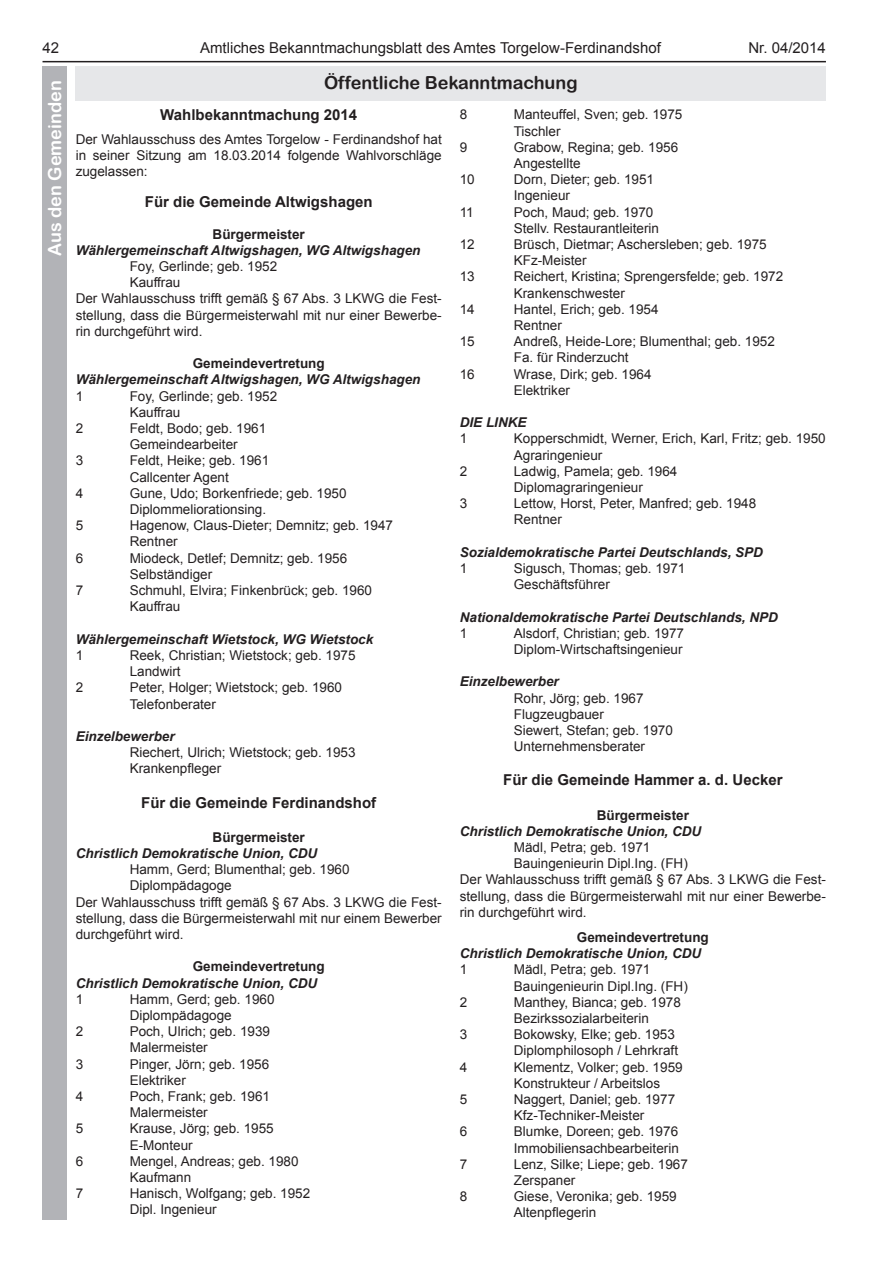
<style>
.page{position:relative;width:893px;height:1263px;background:#fff}
.page>*{position:absolute;margin:0;border:0;box-sizing:border-box;transform-origin:0 0}
.t1{font:18px "Arial Rounded MT Bold";color:#231f20}
.t2{font:18px "Arial Rounded MT Bold";color:#fff}
.t3{font:700 15px "Arial";color:#231f20}
.t4{font:15px "Arial";color:#231f20}
.t5{font:13.5px/16.2px "Arial";color:#231f20}
.t6{font:italic 700 13.5px "Arial";color:#231f20}
.t7{font:700 13.5px "Arial";color:#231f20}
</style>
<div class="page">
<hr style="left:43px;top:61px;width:783px;height:1px;background:#231f20">
<div style="left:43px;top:67px;width:24px;height:1153px;background:#b2b3b7"></div>
<div style="left:76px;top:67px;width:750px;height:34px;background:#e6e7e9"></div>
<p class="t4" style="left:43px;top:38px;width:18px">42</p>
<p class="t4" style="left:200px;top:38px;width:462px">Amtliches Bekanntmachungsblatt des Amtes Torgelow-Ferdinandshof</p>
<p class="t4" style="left:748px;top:38px;width:79px">Nr. 04/2014</p>
<h1 class="t2" style="left:44px;top:256px;width:177px;rotate:-90deg">Aus den Gemeinden</h1>
<h1 class="t1" style="left:324px;top:72px;width:255px">Öffentliche Bekanntmachung</h1>
<p class="t5" style="left:460px;top:107px;width:9px">8</p>
<p class="t5" style="left:514px;top:107px;width:170px">Manteuffel, Sven; geb. 1975<br>Tischler</p>
<p class="t5" style="left:460px;top:139px;width:9px">9</p>
<p class="t5" style="left:514px;top:139px;width:166px">Grabow, Regina; geb. 1956<br>Angestellte</p>
<p class="t5" style="left:460px;top:171px;width:17px">10</p>
<p class="t5" style="left:514px;top:171px;width:142px">Dorn, Dieter; geb. 1951<br>Ingenieur</p>
<p class="t5" style="left:460px;top:204px;width:16px">11</p>
<p class="t5" style="left:514px;top:204px;width:147px">Poch, Maud; geb. 1970<br>Stellv. Restaurantleiterin</p>
<p class="t5" style="left:460px;top:236px;width:17px">12</p>
<p class="t5" style="left:514px;top:236px;width:254px">Brüsch, Dietmar; Aschersleben; geb. 1975<br>KFz-Meister</p>
<p class="t5" style="left:460px;top:269px;width:17px">13</p>
<p class="t5" style="left:514px;top:269px;width:271px">Reichert, Kristina; Sprengersfelde; geb. 1972<br>Krankenschwester</p>
<p class="t5" style="left:460px;top:301px;width:17px">14</p>
<p class="t5" style="left:514px;top:301px;width:146px">Hantel, Erich; geb. 1954<br>Rentner</p>
<p class="t5" style="left:460px;top:333px;width:17px">15</p>
<p class="t5" style="left:514px;top:333px;width:263px">Andreß, Heide-Lore; Blumenthal; geb. 1952<br>Fa. für Rinderzucht</p>
<p class="t5" style="left:460px;top:366px;width:17px">16</p>
<p class="t5" style="left:514px;top:366px;width:139px">Wrase, Dirk; geb. 1964<br>Elektriker</p>
<p class="t6" style="left:460px;top:414px;width:68px">DIE LINKE</p>
<p class="t5" style="left:460px;top:431px;width:9px">1</p>
<p class="t5" style="left:514px;top:431px;width:313px">Kopperschmidt, Werner, Erich, Karl, Fritz; geb. 1950<br>Agraringenieur</p>
<p class="t5" style="left:460px;top:463px;width:9px">2</p>
<p class="t5" style="left:514px;top:463px;width:165px">Ladwig, Pamela; geb. 1964<br>Diplomagraringenieur</p>
<p class="t5" style="left:460px;top:495px;width:9px">3</p>
<p class="t5" style="left:514px;top:495px;width:244px">Lettow, Horst, Peter, Manfred; geb. 1948<br>Rentner</p>
<p class="t6" style="left:460px;top:543px;width:305px">Sozialdemokratische Partei Deutschlands, SPD</p>
<p class="t5" style="left:460px;top:560px;width:9px">1</p>
<p class="t5" style="left:514px;top:560px;width:173px">Sigusch, Thomas; geb. 1971<br>Geschäftsführer</p>
<p class="t6" style="left:460px;top:608px;width:320px">Nationaldemokratische Partei Deutschlands, NPD</p>
<p class="t5" style="left:460px;top:625px;width:9px">1</p>
<p class="t5" style="left:514px;top:625px;width:172px">Alsdorf, Christian; geb. 1977<br>Diplom-Wirtschaftsingenieur</p>
<p class="t6" style="left:460px;top:673px;width:101px">Einzelbewerber</p>
<p class="t5" style="left:514px;top:690px;width:161px">Rohr, Jörg; geb. 1967<br>Flugzeugbauer<br>Siewert, Stefan; geb. 1970<br>Unternehmensberater</p>
<p class="t3" style="left:503px;top:770px;width:281px">Für die Gemeinde Hammer a. d. Uecker</p>
<p class="t7" style="left:597px;top:806px;width:94px">Bürgermeister</p>
<p class="t6" style="left:460px;top:822px;width:243px">Christlich Demokratische Union, CDU</p>
<p class="t5" style="left:514px;top:839px;width:138px">Mädl, Petra; geb. 1971</p>
<p class="t5" style="left:514px;top:855px;width:176px">Bauingenieurin Dipl.Ing. (FH)</p>
<p class="t5" style="left:460px;top:872px;width:368px">Der Wahlausschuss trifft gemäß § 67 Abs. 3 LKWG die Fest-</p>
<p class="t5" style="left:460px;top:888px;width:368px">stellung, dass die Bürgermeisterwahl mit nur einer Bewerbe-</p>
<p class="t5" style="left:460px;top:904px;width:128px">rin durchgeführt wird.</p>
<p class="t7" style="left:577px;top:928px;width:134px">Gemeindevertretung</p>
<p class="t6" style="left:460px;top:945px;width:243px">Christlich Demokratische Union, CDU</p>
<p class="t5" style="left:460px;top:962px;width:9px">1</p>
<p class="t5" style="left:514px;top:962px;width:176px">Mädl, Petra; geb. 1971<br>Bauingenieurin Dipl.Ing. (FH)</p>
<p class="t5" style="left:460px;top:994px;width:9px">2</p>
<p class="t5" style="left:514px;top:994px;width:169px">Manthey, Bianca; geb. 1978<br>Bezirkssozialarbeiterin</p>
<p class="t5" style="left:460px;top:1026px;width:9px">3</p>
<p class="t5" style="left:514px;top:1026px;width:166px">Bokowsky, Elke; geb. 1953<br>Diplomphilosoph / Lehrkraft</p>
<p class="t5" style="left:460px;top:1059px;width:9px">4</p>
<p class="t5" style="left:514px;top:1059px;width:170px">Klementz, Volker; geb. 1959<br>Konstrukteur / Arbeitslos</p>
<p class="t5" style="left:460px;top:1091px;width:9px">5</p>
<p class="t5" style="left:514px;top:1091px;width:163px">Naggert, Daniel; geb. 1977<br>Kfz-Techniker-Meister</p>
<p class="t5" style="left:460px;top:1124px;width:9px">6</p>
<p class="t5" style="left:514px;top:1124px;width:167px">Blumke, Doreen; geb. 1976<br>Immobiliensachbearbeiterin</p>
<p class="t5" style="left:460px;top:1156px;width:9px">7</p>
<p class="t5" style="left:514px;top:1156px;width:176px">Lenz, Silke; Liepe; geb. 1967<br>Zerspaner</p>
<p class="t5" style="left:460px;top:1188px;width:9px">8</p>
<p class="t5" style="left:514px;top:1188px;width:164px">Giese, Veronika; geb. 1959<br>Altenpflegerin</p>
<p class="t3" style="left:160px;top:105px;width:198px">Wahlbekanntmachung 2014</p>
<p class="t5" style="left:76px;top:131px;width:368px;text-align:justify">Der Wahlausschuss des Amtes Torgelow - Ferdinandshof hat in seiner Sitzung am 18.03.2014 folgende Wahlvorschläge zugelassen:</p>
<p class="t3" style="left:145px;top:192px;width:229px">Für die Gemeinde Altwigshagen</p>
<p class="t7" style="left:213px;top:225px;width:94px">Bürgermeister</p>
<p class="t6" style="left:76px;top:241px;width:346px">Wählergemeinschaft Altwigshagen, WG Altwigshagen</p>
<p class="t5" style="left:130px;top:258px;width:149px">Foy, Gerlinde; geb. 1952</p>
<p class="t5" style="left:130px;top:275px;width:52px">Kauffrau</p>
<p class="t5" style="left:76px;top:291px;width:368px">Der Wahlausschuss trifft gemäß § 67 Abs. 3 LKWG die Fest-</p>
<p class="t5" style="left:76px;top:307px;width:368px">stellung, dass die Bürgermeisterwahl mit nur einer Bewerbe-</p>
<p class="t5" style="left:76px;top:323px;width:128px">rin durchgeführt wird.</p>
<p class="t7" style="left:193px;top:355px;width:134px">Gemeindevertretung</p>
<p class="t6" style="left:76px;top:371px;width:346px">Wählergemeinschaft Altwigshagen, WG Altwigshagen</p>
<p class="t5" style="left:76px;top:388px;width:9px">1</p>
<p class="t5" style="left:130px;top:388px;width:149px">Foy, Gerlinde; geb. 1952<br>Kauffrau</p>
<p class="t5" style="left:76px;top:420px;width:9px">2</p>
<p class="t5" style="left:130px;top:420px;width:138px">Feldt, Bodo; geb. 1961<br>Gemeindearbeiter</p>
<p class="t5" style="left:76px;top:453px;width:9px">3</p>
<p class="t5" style="left:130px;top:453px;width:141px">Feldt, Heike; geb. 1961<br>Callcenter Agent</p>
<p class="t5" style="left:76px;top:485px;width:9px">4</p>
<p class="t5" style="left:130px;top:485px;width:218px">Gune, Udo; Borkenfriede; geb. 1950<br>Diplommeliorationsing.</p>
<p class="t5" style="left:76px;top:518px;width:9px">5</p>
<p class="t5" style="left:130px;top:518px;width:265px">Hagenow, Claus-Dieter; Demnitz; geb. 1947<br>Rentner</p>
<p class="t5" style="left:76px;top:550px;width:9px">6</p>
<p class="t5" style="left:130px;top:550px;width:219px">Miodeck, Detlef; Demnitz; geb. 1956<br>Selbständiger</p>
<p class="t5" style="left:76px;top:582px;width:9px">7</p>
<p class="t5" style="left:130px;top:582px;width:244px">Schmuhl, Elvira; Finkenbrück; geb. 1960<br>Kauffrau</p>
<p class="t6" style="left:76px;top:630px;width:299px">Wählergemeinschaft Wietstock, WG Wietstock</p>
<p class="t5" style="left:76px;top:647px;width:9px">1</p>
<p class="t5" style="left:130px;top:647px;width:227px">Reek, Christian; Wietstock; geb. 1975<br>Landwirt</p>
<p class="t5" style="left:76px;top:680px;width:9px">2</p>
<p class="t5" style="left:130px;top:680px;width:214px">Peter, Holger; Wietstock; geb. 1960<br>Telefonberater</p>
<p class="t6" style="left:76px;top:727px;width:101px">Einzelbewerber</p>
<p class="t5" style="left:130px;top:744px;width:227px">Riechert, Ulrich; Wietstock; geb. 1953<br>Krankenpfleger</p>
<p class="t3" style="left:141px;top:792px;width:237px">Für die Gemeinde Ferdinandshof</p>
<p class="t7" style="left:213px;top:828px;width:94px">Bürgermeister</p>
<p class="t6" style="left:76px;top:844px;width:243px">Christlich Demokratische Union, CDU</p>
<p class="t5" style="left:130px;top:861px;width:221px">Hamm, Gerd; Blumenthal; geb. 1960</p>
<p class="t5" style="left:130px;top:878px;width:104px">Diplompädagoge</p>
<p class="t5" style="left:76px;top:894px;width:368px">Der Wahlausschuss trifft gemäß § 67 Abs. 3 LKWG die Fest-</p>
<p class="t5" style="left:76px;top:910px;width:368px">stellung, dass die Bürgermeisterwahl mit nur einem Bewerber</p>
<p class="t5" style="left:76px;top:926px;width:110px">durchgeführt wird.</p>
<p class="t7" style="left:193px;top:958px;width:134px">Gemeindevertretung</p>
<p class="t6" style="left:76px;top:974px;width:243px">Christlich Demokratische Union, CDU</p>
<p class="t5" style="left:76px;top:991px;width:9px">1</p>
<p class="t5" style="left:130px;top:991px;width:146px">Hamm, Gerd; geb. 1960<br>Diplompädagoge</p>
<p class="t5" style="left:76px;top:1023px;width:9px">2</p>
<p class="t5" style="left:130px;top:1023px;width:142px">Poch, Ulrich; geb. 1939<br>Malermeister</p>
<p class="t5" style="left:76px;top:1056px;width:9px">3</p>
<p class="t5" style="left:130px;top:1056px;width:141px">Pinger, Jörn; geb. 1956<br>Elektriker</p>
<p class="t5" style="left:76px;top:1088px;width:9px">4</p>
<p class="t5" style="left:130px;top:1088px;width:142px">Poch, Frank; geb. 1961<br>Malermeister</p>
<p class="t5" style="left:76px;top:1121px;width:9px">5</p>
<p class="t5" style="left:130px;top:1121px;width:146px">Krause, Jörg; geb. 1955<br>E-Monteur</p>
<p class="t5" style="left:76px;top:1153px;width:9px">6</p>
<p class="t5" style="left:130px;top:1153px;width:170px">Mengel, Andreas; geb. 1980<br>Kaufmann</p>
<p class="t5" style="left:76px;top:1185px;width:9px">7</p>
<p class="t5" style="left:130px;top:1185px;width:182px">Hanisch, Wolfgang; geb. 1952<br>Dipl. Ingenieur</p>
</div>
